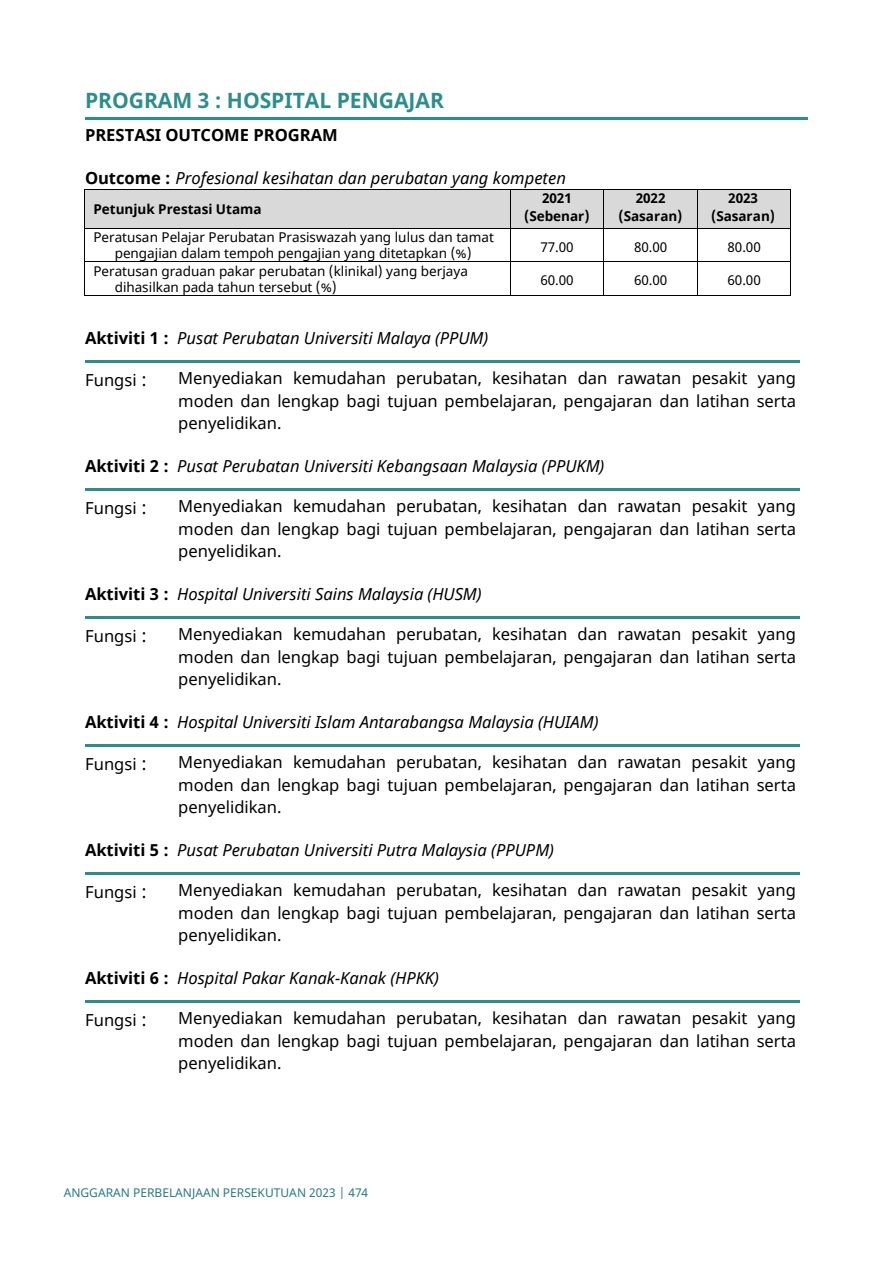
<style>
.page{position:relative;width:894px;height:1264px;background:#fff}
.page>*{position:absolute;margin:0;border:0;box-sizing:border-box;transform-origin:0 0}
.t1{font:700 21px "Noto Sans";color:#2c8e8c}
.t2{font:16.5px/22.5px "Noto Sans";color:#000;text-align:justify}
.t3{font:italic 16.5px "Noto Sans";letter-spacing:-.005em;color:#000}
.t4{font:700 16.5px "Noto Sans";letter-spacing:-.005em;color:#000}
.t5{font:13.5px/16px "Noto Sans";color:#000;text-align:center}
.t6{font:700 13.5px "Noto Sans";letter-spacing:-.005em;color:#000}
.t7{font:12px "Noto Sans";color:#297887}
.s1{font-weight:700;font-style:normal}
.s2{font-size:18px}
</style>
<div class="page">
<hr style="left:85px;top:117px;width:722px;height:3px;background:#2c8e8c">
<div style="left:85px;top:190px;width:425px;height:38px;background:#d9d9d9"></div>
<div style="left:510px;top:190px;width:93px;height:38px;background:#d9d9d9"></div>
<div style="left:604px;top:190px;width:93px;height:38px;background:#d9d9d9"></div>
<div style="left:697px;top:190px;width:93px;height:38px;background:#d9d9d9"></div>
<hr style="left:85px;top:189px;width:424px;height:1px;background:#000">
<hr style="left:510px;top:189px;width:93px;height:1px;background:#000">
<hr style="left:604px;top:189px;width:93px;height:1px;background:#000">
<hr style="left:697px;top:189px;width:93px;height:1px;background:#000">
<hr style="left:84px;top:190px;width:1px;height:38px;background:#000">
<hr style="left:509px;top:190px;width:1px;height:38px;background:#000">
<hr style="left:603px;top:190px;width:1px;height:38px;background:#000">
<hr style="left:697px;top:190px;width:1px;height:38px;background:#000">
<hr style="left:790px;top:190px;width:1px;height:38px;background:#000">
<hr style="left:85px;top:228px;width:424px;height:1px;background:#000">
<hr style="left:510px;top:228px;width:93px;height:1px;background:#000">
<hr style="left:604px;top:228px;width:93px;height:1px;background:#000">
<hr style="left:697px;top:228px;width:93px;height:1px;background:#000">
<hr style="left:84px;top:229px;width:1px;height:32px;background:#000">
<hr style="left:509px;top:229px;width:1px;height:32px;background:#000">
<hr style="left:603px;top:229px;width:1px;height:32px;background:#000">
<hr style="left:697px;top:229px;width:1px;height:32px;background:#000">
<hr style="left:790px;top:229px;width:1px;height:32px;background:#000">
<hr style="left:85px;top:261px;width:424px;height:1px;background:#000">
<hr style="left:510px;top:261px;width:93px;height:1px;background:#000">
<hr style="left:604px;top:261px;width:93px;height:1px;background:#000">
<hr style="left:697px;top:261px;width:93px;height:1px;background:#000">
<hr style="left:84px;top:262px;width:1px;height:33px;background:#000">
<hr style="left:85px;top:295px;width:424px;height:1px;background:#000">
<hr style="left:509px;top:262px;width:1px;height:33px;background:#000">
<hr style="left:510px;top:295px;width:93px;height:1px;background:#000">
<hr style="left:603px;top:262px;width:1px;height:33px;background:#000">
<hr style="left:604px;top:295px;width:93px;height:1px;background:#000">
<hr style="left:697px;top:262px;width:1px;height:33px;background:#000">
<hr style="left:697px;top:295px;width:93px;height:1px;background:#000">
<hr style="left:790px;top:262px;width:1px;height:33px;background:#000">
<hr style="left:85px;top:360px;width:714px;height:3px;background:#2c8e8c">
<hr style="left:85px;top:488px;width:714px;height:2px;background:#2c8e8c">
<hr style="left:85px;top:616px;width:714px;height:2px;background:#2c8e8c">
<hr style="left:85px;top:744px;width:714px;height:2px;background:#2c8e8c">
<hr style="left:85px;top:872px;width:714px;height:2px;background:#2c8e8c">
<hr style="left:85px;top:1000px;width:714px;height:2px;background:#2c8e8c">
<h1 class="t1" style="left:85px;top:85px;width:360px">PROGRAM 3 : HOSPITAL PENGAJAR</h1>
<p class="t4" style="left:85px;top:123px;width:254px">PRESTASI OUTCOME PROGRAM</p>
<h2 class="t3" style="left:85px;top:167px;width:482px"><span class="s1">Outcome :</span> Profesional kesihatan dan perubatan yang kompeten</h2>
<p class="t6" style="left:93px;top:200px;width:170px">Petunjuk Prestasi Utama</p>
<p class="t6" style="left:542px;top:189px;width:31px">2021</p>
<p class="t6" style="left:524px;top:207px;width:67px">(Sebenar)</p>
<p class="t6" style="left:635px;top:189px;width:31px">2022</p>
<p class="t6" style="left:618px;top:207px;width:65px">(Sasaran)</p>
<p class="t6" style="left:728px;top:189px;width:31px">2023</p>
<p class="t6" style="left:711px;top:207px;width:65px">(Sasaran)</p>
<p class="t5" style="left:93px;top:230px;width:402px">Peratusan Pelajar Perubatan Prasiswazah yang lulus dan tamat pengajian dalam tempoh pengajian yang ditetapkan (%)</p>
<p class="t5" style="left:540px;top:239px;width:35px">77.00</p>
<p class="t5" style="left:634px;top:239px;width:35px">80.00</p>
<p class="t5" style="left:727px;top:239px;width:35px">80.00</p>
<p class="t5" style="left:115px;top:263px;width:354px;text-align:left;text-indent:-21px">Peratusan graduan pakar perubatan (klinikal) yang berjaya dihasilkan pada tahun tersebut (%)</p>
<p class="t5" style="left:540px;top:273px;width:35px">60.00</p>
<p class="t5" style="left:634px;top:273px;width:35px">60.00</p>
<p class="t5" style="left:727px;top:273px;width:35px">60.00</p>
<h1 class="t3" style="left:85px;top:327px;width:404px"><span class="s1">Aktiviti 1 :</span> Pusat Perubatan Universiti Malaya (PPUM)</h1>
<p class="t2" style="left:85px;top:369px;width:63px">Fungsi <span class="s2">:</span></p>
<p class="t2" style="left:178px;top:367px;width:619px">Menyediakan kemudahan perubatan, kesihatan dan rawatan pesakit yang moden dan lengkap bagi tujuan pembelajaran, pengajaran dan latihan serta penyelidikan.</p>
<h1 class="t3" style="left:85px;top:455px;width:521px"><span class="s1">Aktiviti 2 :</span> Pusat Perubatan Universiti Kebangsaan Malaysia (PPUKM)</h1>
<p class="t2" style="left:85px;top:497px;width:63px">Fungsi <span class="s2">:</span></p>
<p class="t2" style="left:178px;top:495px;width:619px">Menyediakan kemudahan perubatan, kesihatan dan rawatan pesakit yang moden dan lengkap bagi tujuan pembelajaran, pengajaran dan latihan serta penyelidikan.</p>
<h1 class="t3" style="left:85px;top:582px;width:398px"><span class="s1">Aktiviti 3 :</span> Hospital Universiti Sains Malaysia (HUSM)</h1>
<p class="t2" style="left:85px;top:625px;width:63px">Fungsi <span class="s2">:</span></p>
<p class="t2" style="left:178px;top:623px;width:619px">Menyediakan kemudahan perubatan, kesihatan dan rawatan pesakit yang moden dan lengkap bagi tujuan pembelajaran, pengajaran dan latihan serta penyelidikan.</p>
<h1 class="t3" style="left:85px;top:710px;width:515px"><span class="s1">Aktiviti 4 :</span> Hospital Universiti Islam Antarabangsa Malaysia (HUIAM)</h1>
<p class="t2" style="left:85px;top:753px;width:63px">Fungsi <span class="s2">:</span></p>
<p class="t2" style="left:178px;top:751px;width:619px">Menyediakan kemudahan perubatan, kesihatan dan rawatan pesakit yang moden dan lengkap bagi tujuan pembelajaran, pengajaran dan latihan serta penyelidikan.</p>
<h1 class="t3" style="left:85px;top:838px;width:470px"><span class="s1">Aktiviti 5 :</span> Pusat Perubatan Universiti Putra Malaysia (PPUPM)</h1>
<p class="t2" style="left:85px;top:880px;width:63px">Fungsi <span class="s2">:</span></p>
<p class="t2" style="left:178px;top:879px;width:619px">Menyediakan kemudahan perubatan, kesihatan dan rawatan pesakit yang moden dan lengkap bagi tujuan pembelajaran, pengajaran dan latihan serta penyelidikan.</p>
<h1 class="t3" style="left:85px;top:966px;width:355px"><span class="s1">Aktiviti 6 :</span> Hospital Pakar Kanak-Kanak (HPKK)</h1>
<p class="t2" style="left:85px;top:1008px;width:63px">Fungsi <span class="s2">:</span></p>
<p class="t2" style="left:178px;top:1007px;width:619px">Menyediakan kemudahan perubatan, kesihatan dan rawatan pesakit yang moden dan lengkap bagi tujuan pembelajaran, pengajaran dan latihan serta penyelidikan.</p>
<p class="t7" style="left:64px;top:1184px;width:306px">ANGGARAN PERBELANJAAN PERSEKUTUAN 2023 | 474</p>
</div>
